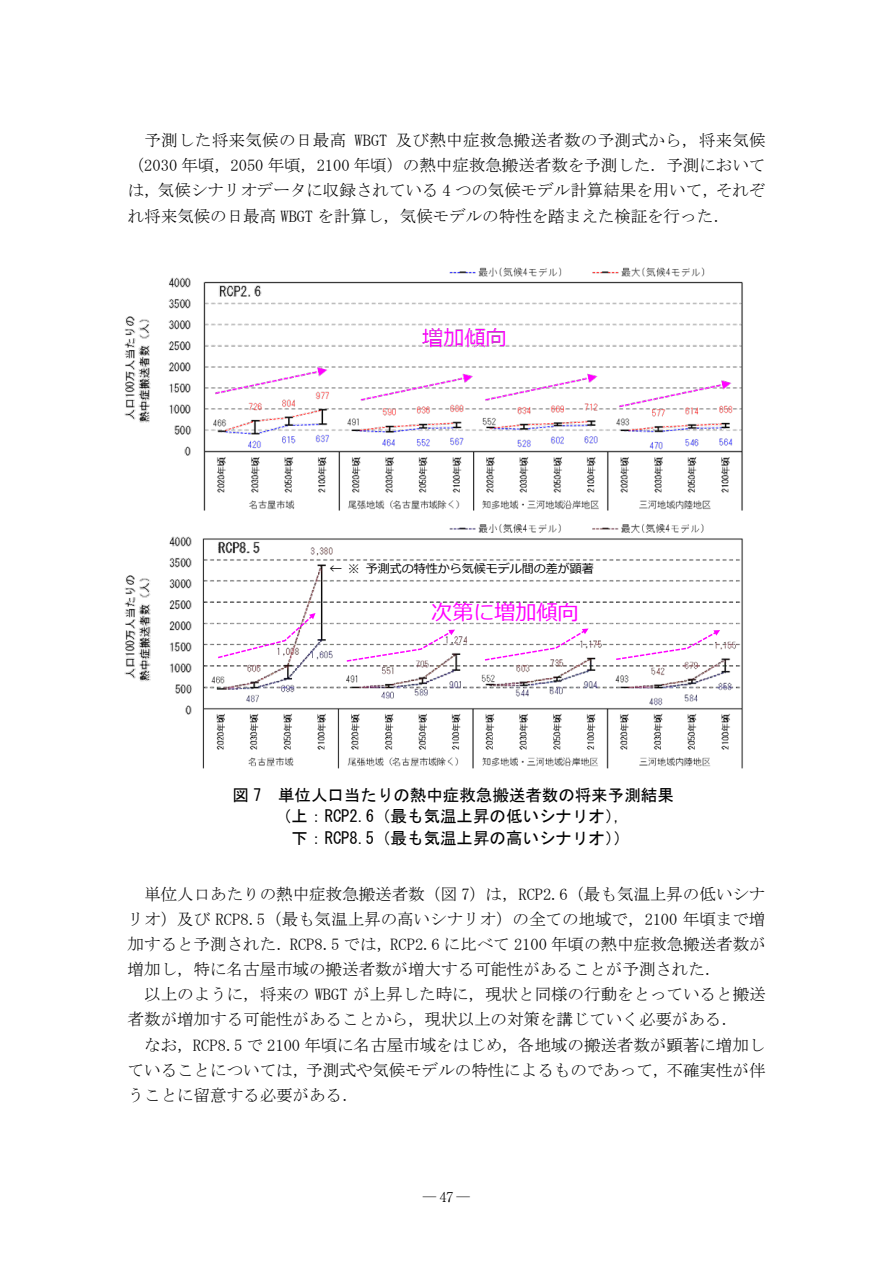
<style>
.page{position:relative;width:893px;height:1263px;background:#fff}
.page>*{position:absolute;margin:0;border:0;box-sizing:border-box;transform-origin:0 0}
.t1{font:21px "Meiryo";color:#f0f}
.t2{font:16.5px/25.2px "MS Mincho";color:#000;text-align:justify}
.t3{font:16.5px "MS Gothic";color:#000}
.t4{font:300 13.5px "Ryumin Pro";color:#000}
.t5{font:12px "Meiryo";color:#000}
</style>
<div class="page">
<img style="left:124px;top:267px;width:619px;height:244px">
<img style="left:202px;top:524px;width:541px;height:245px">
<img style="left:284px;top:557px;width:356px;height:27px">
<svg style="left:216px;top:613px;width:99px;height:46px"></svg>
<svg style="left:345px;top:630px;width:110px;height:33px"></svg>
<svg style="left:483px;top:642px;width:106px;height:20px"></svg>
<svg style="left:614px;top:630px;width:106px;height:31px"></svg>
<img style="left:420px;top:589px;width:214px;height:53px">
<img style="left:124px;top:536px;width:68px;height:179px">
<p class="t2" style="left:128px;top:127px;width:640px;text-indent:17px">予測した将来気候の日最高 WBGT 及び熱中症救急搬送者数の予測式から，将来気候（2030 年頃，2050 年頃，2100 年頃）の熱中症救急搬送者数を予測した．予測においては，気候シナリオデータに収録されている 4 つの気候モデル計算結果を用いて，それぞれ将来気候の日最高 WBGT を計算し，気候モデルの特性を踏まえた検証を行った．</p>
<p class="t5" style="left:330px;top:561px;width:266px">← ※ 予測式の特性から気候モデル間の差が顕著</p>
<p class="t1" style="left:431px;top:598px;width:149px">次第に増加傾向</p>
<p class="t3" style="left:233px;top:786px;width:443px">図 7 単位人口当たりの熱中症救急搬送者数の将来予測結果</p>
<p class="t3" style="left:275px;top:808px;width:356px">（上：RCP2.6（最も気温上昇の低いシナリオ），</p>
<p class="t3" style="left:292px;top:829px;width:340px">下：RCP8.5（最も気温上昇の高いシナリオ））</p>
<p class="t2" style="left:128px;top:881px;width:639px;text-indent:17px">単位人口あたりの熱中症救急搬送者数（図 7）は，RCP2.6（最も気温上昇の低いシナリオ）及び RCP8.5（最も気温上昇の高いシナリオ）の全ての地域で，2100 年頃まで増加すると予測された．RCP8.5 では，RCP2.6 に比べて 2100 年頃の熱中症救急搬送者数が増加し，特に名古屋市域の搬送者数が増大する可能性があることが予測された．</p>
<p class="t2" style="left:128px;top:982px;width:639px;text-indent:17px">以上のように，将来の WBGT が上昇した時に，現状と同様の行動をとっていると搬送者数が増加する可能性があることから，現状以上の対策を講じていく必要がある．</p>
<p class="t2" style="left:128px;top:1032px;width:639px;text-indent:17px">なお，RCP8.5 で 2100 年頃に名古屋市域をはじめ，各地域の搬送者数が顕著に増加していることについては，予測式や気候モデルの特性によるものであって，不確実性が伴うことに留意する必要がある．</p>
<p class="t4" style="left:423px;top:1186px;width:49px">─47─</p>
</div>
